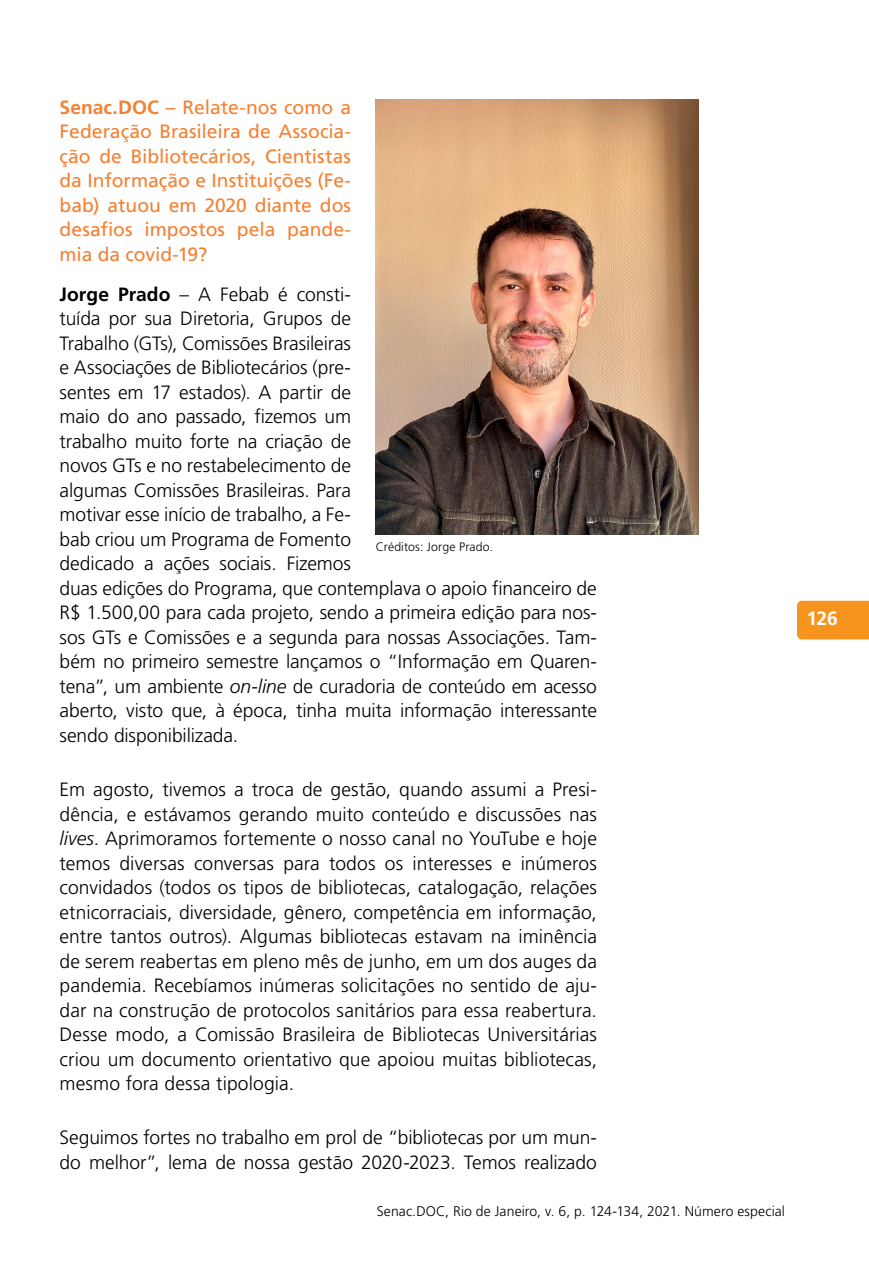
<style>
.page{position:relative;width:869px;height:1265px;background:#fff}
.page>*{position:absolute;margin:0;border:0;box-sizing:border-box;transform-origin:0 0}
.t1{font:300 19.25px/24.5px "Frutiger";letter-spacing:-.005em;color:#000}
.t2{font:19.25px/24.7px "Frutiger";letter-spacing:-.005em;color:#f58032;text-align:justify}
.t3{font:700 19.25px "Frutiger";color:#fff}
.t4{font:300 14px "Frutiger";letter-spacing:.01em;color:#000}
.t5{font:300 12.25px "Frutiger";letter-spacing:.015em;color:#000}
.s1{font-weight:700}
.s2{font-family:"Frutiger CE";font-style:italic}
</style>
<div class="page">
<div style="left:797px;top:601px;width:71px;height:38px;background:#f7941e"></div>
<img style="left:376px;top:99px;width:322px;height:435px">
<p class="t2" style="left:60px;top:94px;width:293px"><span class="s1">Senac.DOC</span> – Relate-nos como a Federação Brasileira de Associa&shy;ção de Bibliotecários, Cientistas da Informação e Instituições (Fe&shy;bab) atuou em 2020 diante dos desafios impostos pela pande&shy;mia da covid-19?</p>
<p class="t1" style="left:60px;top:282px;width:538px"><span class="s1">Jorge Prado</span> – A Febab é consti-<br>tuída por sua Diretoria, Grupos de<br>Trabalho (GTs), Comissões Brasileiras<br>e Associações de Bibliotecários (pre-<br>sentes em 17 estados). A partir de<br>maio do ano passado, fizemos um<br>trabalho muito forte na criação de<br>novos GTs e no restabelecimento de<br>algumas Comissões Brasileiras. Para<br>motivar esse início de trabalho, a Fe-<br>bab criou um Programa de Fomento<br>dedicado a ações sociais. Fizemos<br>duas edições do Programa, que contemplava o apoio financeiro de R$ 1.500,00 para cada projeto, sendo a primeira edição para nos&shy;sos GTs e Comissões e a segunda para nossas Associações. Tam&shy;bém no primeiro semestre lançamos o “Informação em Quaren&shy;tena”, um ambiente <span class="s2">on-line</span> de curadoria de conteúdo em acesso aberto, visto que, à época, tinha muita informação interessante sendo disponibilizada.</p>
<p class="t1" style="left:60px;top:777px;width:538px;text-align:justify">Em agosto, tivemos a troca de gestão, quando assumi a Presi&shy;dência, e estávamos gerando muito conteúdo e discussões nas <span class="s2">lives</span>. Aprimoramos fortemente o nosso canal no YouTube e hoje temos diversas conversas para todos os interesses e inúmeros convidados (todos os tipos de bibliotecas, catalogação, relações etnicorraciais, diversidade, gênero, competência em informação, entre tantos outros). Algumas bibliotecas estavam na iminência de serem reabertas em pleno mês de junho, em um dos auges da pandemia. Recebíamos inúmeras solicitações no sentido de aju&shy;dar na construção de protocolos sanitários para essa reabertura.<br>Desse modo, a Comissão Brasileira de Bibliotecas Universitárias criou um documento orientativo que apoiou muitas bibliotecas, mesmo fora dessa tipologia.</p>
<p class="t1" style="left:60px;top:1126px;width:538px">Seguimos fortes no trabalho em prol de “bibliotecas por um mun&shy;do melhor”, lema de nossa gestão 2020-2023. Temos realizado</p>
<p class="t5" style="left:376px;top:540px;width:119px">Créditos: Jorge Prado.</p>
<p class="t4" style="left:376px;top:1203px;width:409px">Senac.DOC, Rio de Janeiro, v. 6, p. 124-134, 2021. Número especial</p>
<p class="t3" style="left:806px;top:607px;width:33px">126</p>
</div>
